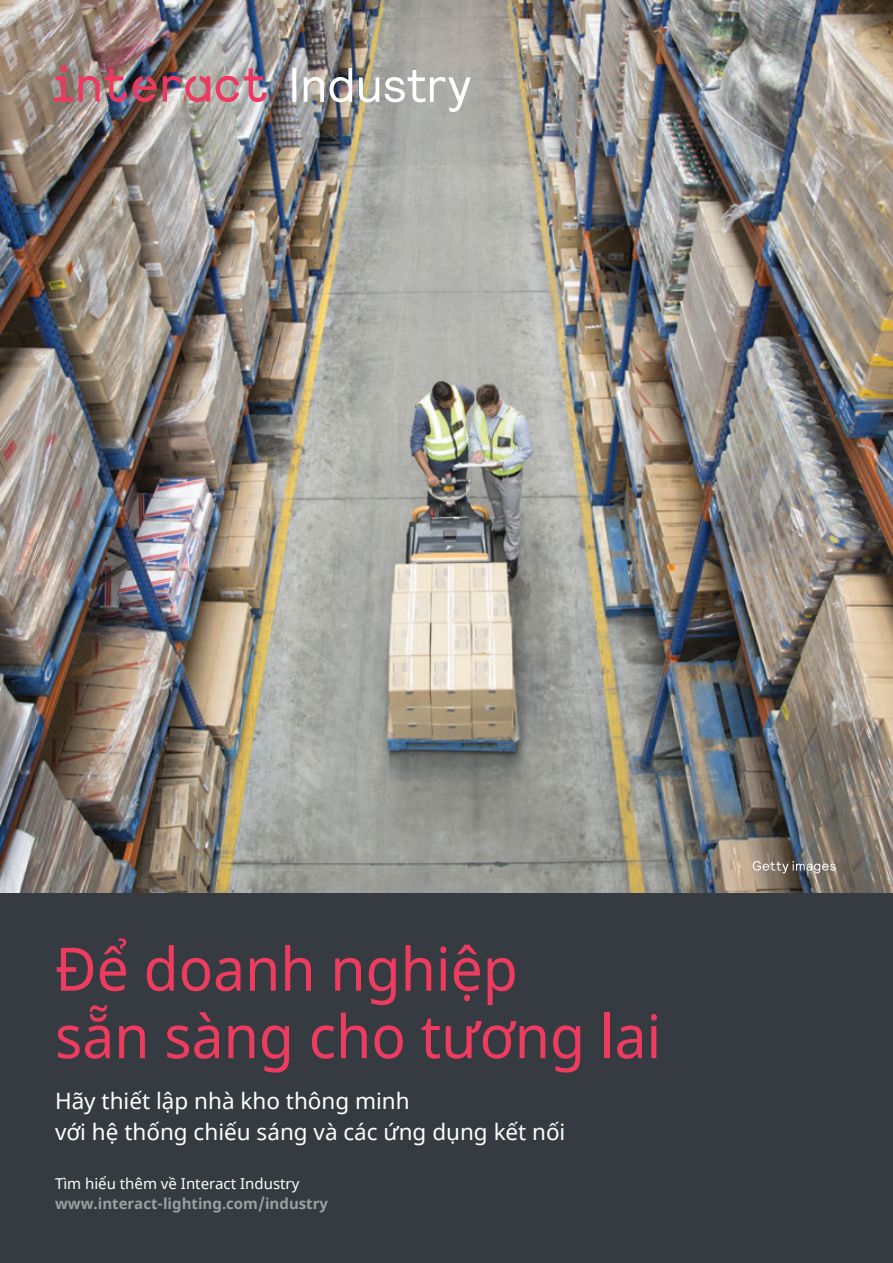
<style>
.page{position:relative;width:893px;height:1263px;background:#fff}
.page>*{position:absolute;margin:0;border:0;box-sizing:border-box;transform-origin:0 0}
.t1{font:60px/67.5px "Noto Sans";color:#ee3b60;scale:.95 1}
.t2{font:22.5px/31.5px "Noto Sans";color:#fff}
.t3{font:700 15px "Noto Sans";color:#9d9fa2}
.t4{font:15px "Noto Sans";color:#fff}
</style>
<div class="page">
<img style="left:0;top:0;width:893px;height:893px">
<div style="left:0;top:893px;width:893px;height:370px;background:#353b40"></div>
<svg style="left:753px;top:861px;width:83px;height:12px"></svg>
<img style="left:54px;top:65px;width:212px;height:37px">
<img style="left:292px;top:68px;width:179px;height:44px">
<h1 class="t1" style="left:55px;top:937px;width:640px">Để doanh nghiệp<br>sẵn sàng cho tương lai</h1>
<p class="t2" style="left:55px;top:1085px;width:512px">Hãy thiết lập nhà kho thông minh<br>với hệ thống chiếu sáng và các ứng dụng kết nối</p>
<p class="t4" style="left:55px;top:1174px;width:246px">Tìm hiểu thêm về Interact Industry</p>
<p class="t3" style="left:55px;top:1193px;width:275px">www.interact-lighting.com/industry</p>
</div>
